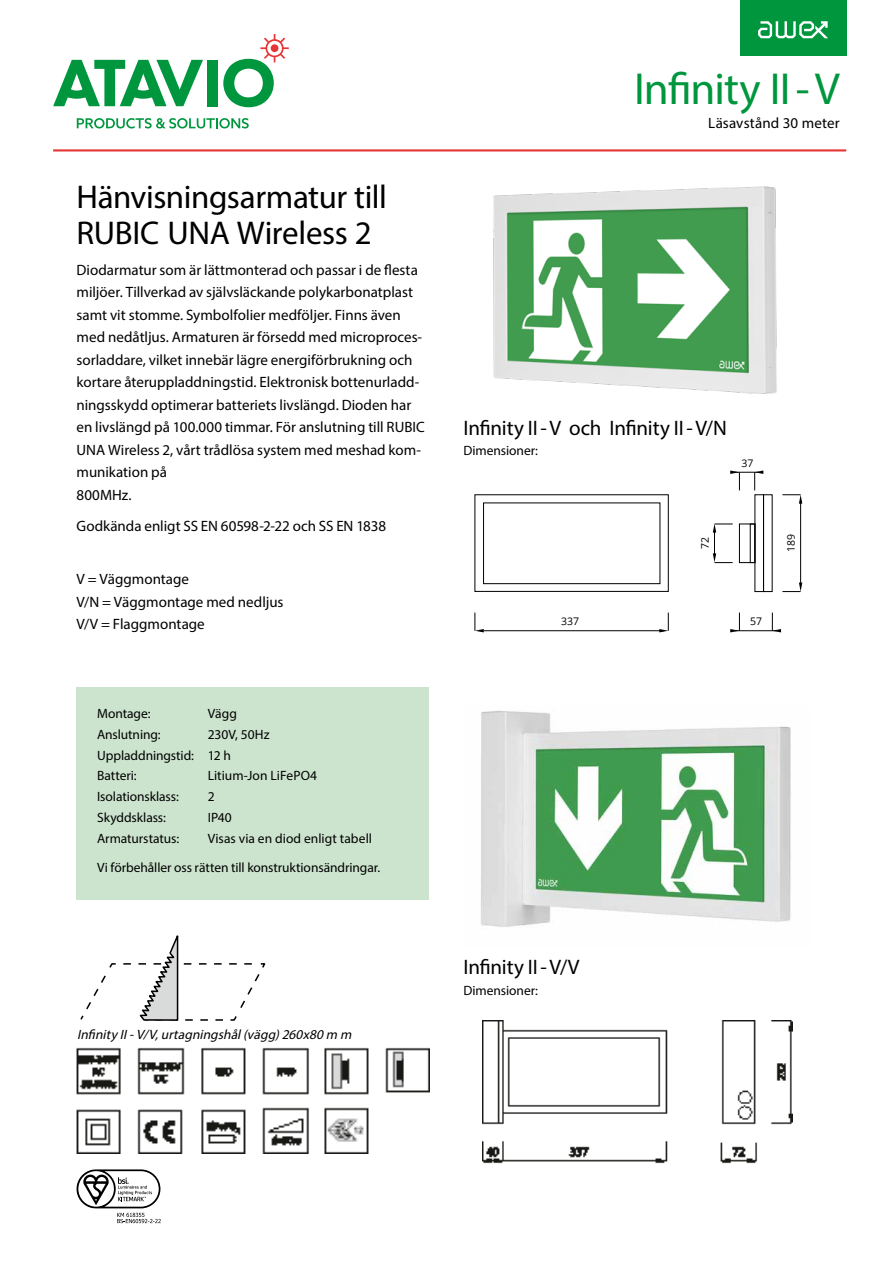
<style>
.page{position:relative;width:893px;height:1263px;background:#fff}
.page>*{position:absolute;margin:0;border:0;box-sizing:border-box;transform-origin:0 0}
.t1{font:45px "Myriad Pro";letter-spacing:-.02em;color:#00963e}
.t2{font:33px/36px "Myriad Pro";letter-spacing:-.015em;color:#000}
.t3{font:21px "Myriad Pro";letter-spacing:-.01em;color:#000}
.t4{font:15px/22.5px "Myriad Pro";color:#000}
.t5{font:13.5px/20.7px "Myriad Pro";letter-spacing:-.005em;color:#000}
.t6{font:italic 13.5px "Myriad Pro";color:#000}
.t7{font:11.4px "Open Sans";color:#000}
.t8{font:10.5px "Open Sans";color:#000}
</style>
<div class="page">
<svg style="left:80px;top:935px;width:185px;height:86px"></svg>
<svg style="left:77px;top:1169px;width:84px;height:54px"></svg>
<img style="left:493px;top:186px;width:284px;height:208px">
<img style="left:481px;top:710px;width:310px;height:217px">
<img style="left:76px;top:1047px;width:354px;height:107px">
<hr style="left:484px;top:630px;width:180px;height:1px;background:#000">
<svg style="left:475px;top:612px;width:9px;height:20px"></svg>
<svg style="left:659px;top:612px;width:10px;height:20px"></svg>
<hr style="left:735px;top:630px;width:42px;height:1px;background:#000">
<svg style="left:730px;top:612px;width:10px;height:20px"></svg>
<svg style="left:772px;top:612px;width:9px;height:20px"></svg>
<svg style="left:730px;top:470px;width:33px;height:20px"></svg>
<svg style="left:782px;top:494px;width:20px;height:10px"></svg>
<svg style="left:782px;top:582px;width:20px;height:10px"></svg>
<hr style="left:800px;top:503px;width:1px;height:82px;background:#000">
<svg style="left:713px;top:524px;width:20px;height:9px"></svg>
<svg style="left:713px;top:553px;width:20px;height:10px"></svg>
<hr style="left:714px;top:527px;width:1px;height:30px;background:#000">
<div style="left:474px;top:494px;width:195px;height:98px;border:1px solid #000"></div>
<div style="left:483px;top:502px;width:177px;height:82px;border:1px solid #000"></div>
<div style="left:739px;top:523px;width:16px;height:40px;border:1px solid #000"></div>
<div style="left:754px;top:494px;width:10px;height:98px;border:1px solid #000"></div>
<div style="left:763px;top:494px;width:10px;height:98px;border:1px solid #000"></div>
<img style="left:483px;top:1020px;width:309px;height:144px">
<div style="left:76px;top:687px;width:353px;height:212px;background:#cce4ce"></div>
<div style="left:207px;top:60px;width:11px;height:46px;background:#00963e"></div>
<svg style="left:53px;top:60px;width:150px;height:46px"></svg>
<svg style="left:77px;top:118px;width:172px;height:10px"></svg>
<svg style="left:223px;top:34px;width:66px;height:73px"></svg>
<div style="left:271px;top:44px;width:7px;height:8px;background:#e73435;border-radius:50%"></div>
<div style="left:740px;top:0;width:106px;height:55px;background:#00963e"></div>
<svg style="left:758px;top:21px;width:70px;height:17px"></svg>
<hr style="left:53px;top:149px;width:793px;height:2px;background:#e73435">
<h2 class="t2" style="left:77px;top:178px;width:312px">Hänvisningsarmatur till<br>RUBIC UNA Wireless 2</h2>
<p class="t4" style="left:77px;top:258px;width:350px">Diodarmatur som är lättmonterad och passar i de flesta miljöer. Tillverkad av självsläckande polykarbonatplast samt vit stomme. Symbolfolier medföljer. Finns även med nedåtljus. Armaturen är försedd med microproces&shy;sorladdare, vilket innebär lägre energiförbrukning och kortare återuppladdningstid. Elektronisk bottenurladd&shy;ningsskydd optimerar batteriets livslängd. Dioden har en livslängd på 100.000 timmar. För anslutning till RUBIC UNA Wireless 2, vårt trådlösa system med meshad kom&shy;munikation på<br>800MHz.</p>
<p class="t4" style="left:77px;top:514px;width:311px">Godkända enligt SS EN 60598-2-22 och SS EN 1838</p>
<p class="t4" style="left:77px;top:568px;width:209px">V = Väggmontage<br>V/N = Väggmontage med nedljus<br>V/V = Flaggmontage</p>
<p class="t5" style="left:97px;top:703px;width:55px">Montage:</p>
<p class="t5" style="left:208px;top:703px;width:31px">Vägg</p>
<p class="t5" style="left:97px;top:724px;width:65px">Anslutning:</p>
<p class="t5" style="left:97px;top:724px;width:174px;text-indent:111px">230V, 50Hz<br>Uppladdningstid: 12 h<br>Batteri:</p>
<p class="t5" style="left:208px;top:765px;width:111px">Litium-Jon LiFePO4</p>
<p class="t5" style="left:97px;top:786px;width:83px">Isolationsklass:</p>
<p class="t5" style="left:208px;top:786px;width:8px">2</p>
<p class="t5" style="left:97px;top:807px;width:70px">Skyddsklass:</p>
<p class="t5" style="left:208px;top:807px;width:26px">IP40</p>
<p class="t5" style="left:97px;top:827px;width:84px">Armaturstatus:</p>
<p class="t5" style="left:97px;top:823px;width:285px;line-height:29.2px;text-indent:111px">Visas via en diod enligt tabell<br>Vi förbehåller oss rätten till konstruktionsändringar.</p>
<p class="t6" style="left:77px;top:1026px;width:279px">InfinityII-V/V,urtagningshål(vägg)260x80 m m</p>
<p class="t7" style="left:140px;top:1033px;width:46px">300 x 45</p>
<h1 class="t1" style="left:634px;top:61px;width:207px">Infinity II-V</h1>
<p class="t4" style="left:708px;top:112px;width:133px">Läsavstånd 30 meter</p>
<h3 class="t3" style="left:464px;top:415px;width:265px">Infinity II-V och Infinity II-V/N</h3>
<p class="t5" style="left:464px;top:440px;width:76px">Dimensioner:</p>
<p class="t8" style="left:741px;top:455px;width:13px">37</p>
<p class="t8" style="left:698px;top:549px;width:13px;rotate:-90deg">72</p>
<p class="t8" style="left:784px;top:552px;width:19px;rotate:-90deg">189</p>
<p class="t8" style="left:561px;top:614px;width:19px">337</p>
<p class="t8" style="left:750px;top:614px;width:13px">57</p>
<h3 class="t3" style="left:464px;top:954px;width:117px">Infinity II-V/V</h3>
<p class="t5" style="left:464px;top:979px;width:76px">Dimensioner:</p>
</div>
